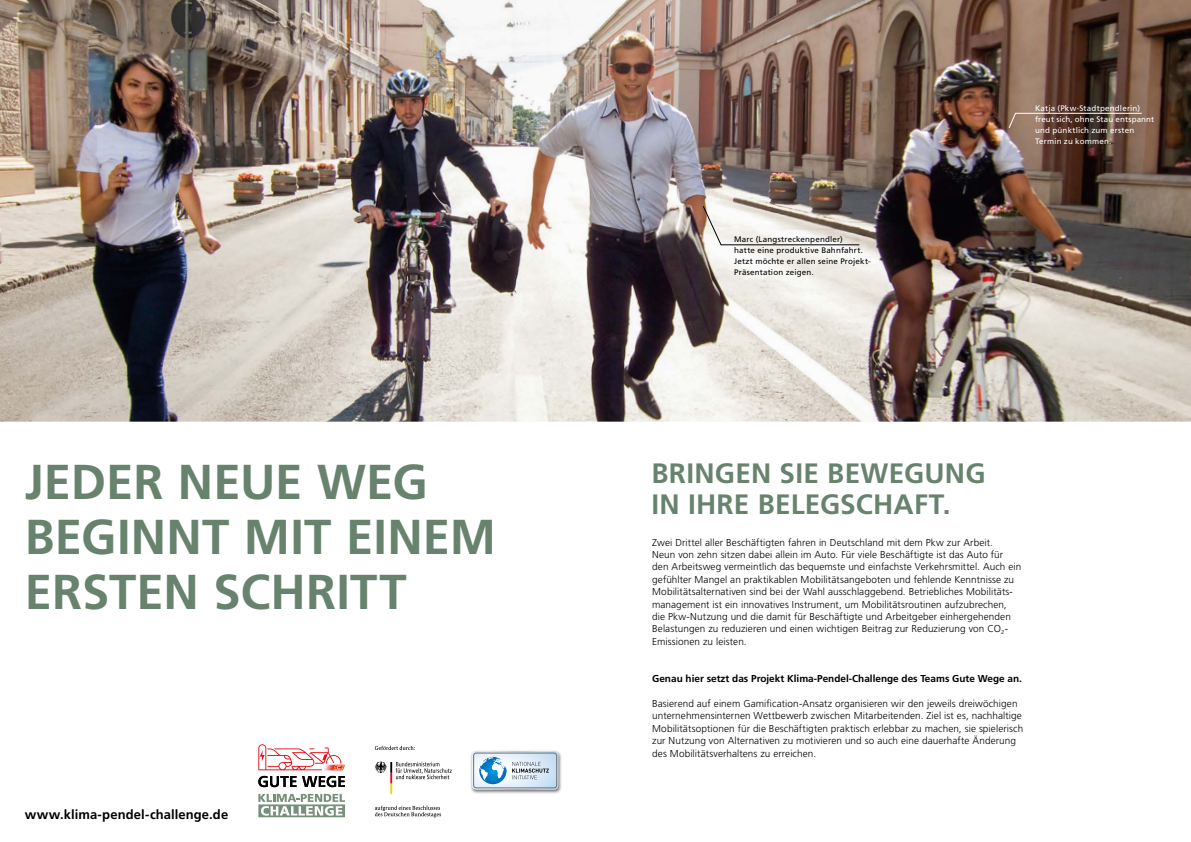
<style>
.page{position:relative;width:1191px;height:842px;background:#fff}
.page>*{position:absolute;margin:0;border:0;box-sizing:border-box;transform-origin:0 0}
.t1{font:700 49px/55px "Frutiger LT Pro";color:#67836d}
.t2{font:700 28px/31px "Frutiger LT Pro";letter-spacing:.005em;color:#67836d}
.t3{font:700 13px "Frutiger LT Pro";letter-spacing:.01em;color:#000}
.t4{font:300 10px/12.4px "Frutiger LT Pro";letter-spacing:.01em;color:#000}
.t5{font:700 10px "Frutiger LT Pro";color:#000}
.t6{font:8px/11px "Frutiger LT Pro";letter-spacing:.02em;color:#000}
.t7{font:8px/11px "Frutiger LT Pro";letter-spacing:.02em;color:#fff}
</style>
<div class="page">
<img style="left:0;top:0;width:1191px;height:422px">
<img style="left:470px;top:750px;width:92px;height:44px">
<svg style="left:472px;top:751px;width:86px;height:38px;background:#b7cfe1"></svg>
<svg style="left:374px;top:761px;width:78px;height:33px"></svg>
<svg style="left:375px;top:746px;width:40px;height:4px"></svg>
<svg style="left:375px;top:806px;width:66px;height:11px"></svg>
<svg style="left:258px;top:776px;width:38px;height:11px"></svg>
<svg style="left:302px;top:776px;width:43px;height:11px"></svg>
<svg style="left:258px;top:794px;width:87px;height:23px"></svg>
<svg style="left:258px;top:744px;width:87px;height:26px"></svg>
<svg style="left:702px;top:205px;width:158px;height:41px"></svg>
<svg style="left:1008px;top:113px;width:134px;height:16px;background:#705649"></svg>
<h1 class="t1" style="left:25px;top:455px;width:473px">JEDER NEUE WEG<br>BEGINNT MIT EINEM<br>ERSTEN SCHRITT</h1>
<h3 class="t3" style="left:25px;top:806px;width:205px">www.klima-pendel-challenge.de</h3>
<p class="t6" style="left:734px;top:234px;width:138px">Marc (Langstreckenpendler)<br>hatte eine produktive Bahnfahrt.<br>Jetzt möchte er allen seine Projekt-<br>Präsentation zeigen.</p>
<p class="t7" style="left:1035px;top:102px;width:121px">Katja (Pkw-Stadtpendlerin) freut sich, ohne Stau entspannt und pünktlich zum ersten<br>Termin zu kommen.</p>
<h2 class="t2" style="left:651px;top:458px;width:336px">BRINGEN SIE BEWEGUNG<br>IN IHRE BELEGSCHAFT.</h2>
<p class="t4" style="left:652px;top:536px;width:370px">Zwei Drittel aller Beschäftigten fahren in Deutschland mit dem Pkw zur Arbeit.<br>Neun von zehn sitzen dabei allein im Auto. Für viele Beschäftigte ist das Auto für den Arbeitsweg vermeintlich das bequemste und einfachste Verkehrsmittel. Auch ein gefühlter Mangel an praktikablen Mobilitätsangeboten und fehlende Kenntnisse zu Mobilitätsalternativen sind bei der Wahl ausschlaggebend. Betriebliches Mobilitäts&shy;management ist ein innovatives Instrument, um Mobilitätsroutinen aufzubrechen, die Pkw-Nutzung und die damit für Beschäftigte und Arbeitgeber einhergehenden Belastungen zu reduzieren und einen wichtigen Beitrag zur Reduzierung von CO<sub>2</sub>- Emissionen zu leisten.</p>
<p class="t5" style="left:652px;top:673px;width:371px">Genau hier setzt das Projekt Klima-Pendel-Challenge des Teams Gute Wege an.</p>
<p class="t4" style="left:652px;top:697px;width:372px">Basierend auf einem Gamification-Ansatz organisieren wir den jeweils dreiwöchigen unternehmensinternen Wettbewerb zwischen Mitarbeitenden. Ziel ist es, nachhaltige Mobilitätsoptionen für die Beschäftigten praktisch erlebbar zu machen, sie spielerisch zur Nutzung von Alternativen zu motivieren und so auch eine dauerhafte Änderung des Mobilitätsverhaltens zu erreichen.</p>
</div>
